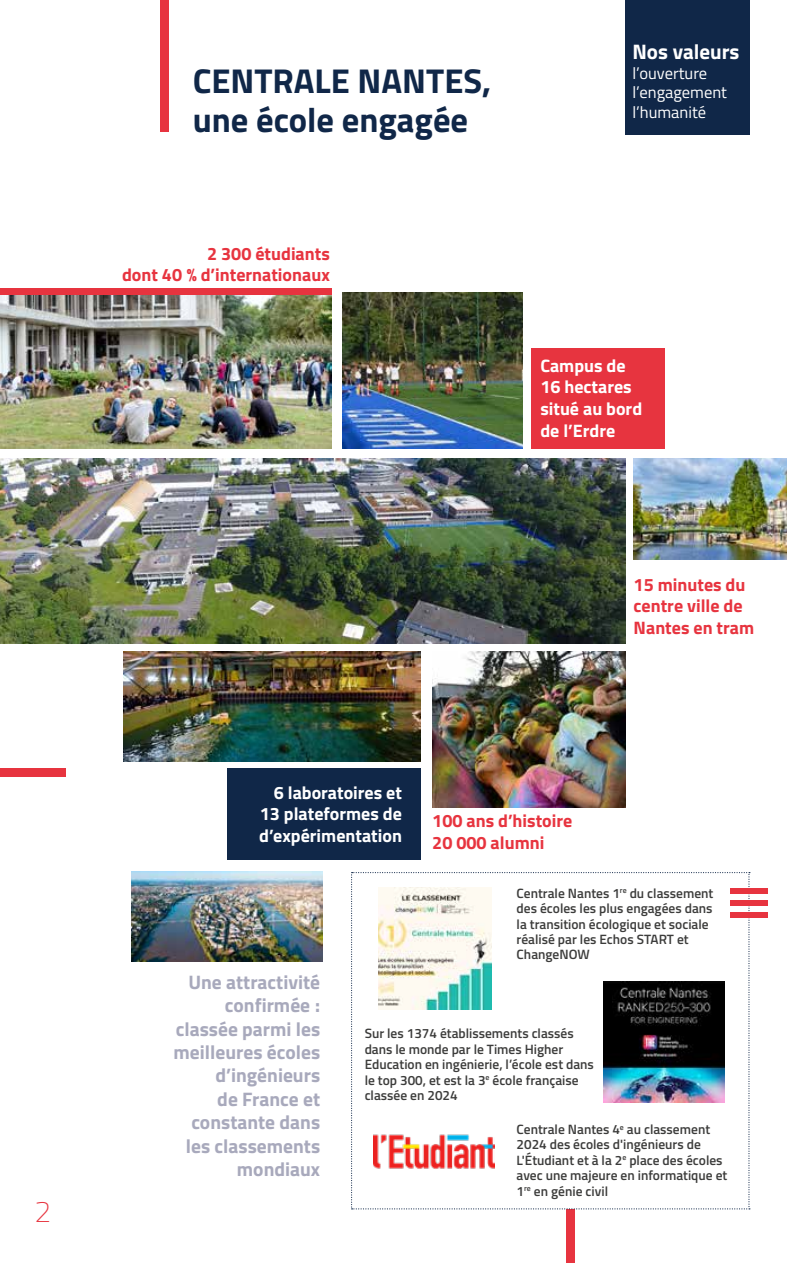
<style>
.page{position:relative;width:787px;height:1263px;background:#fff}
.page>*{position:absolute;margin:0;border:0;box-sizing:border-box;transform-origin:0 0}
.t1{font:700 34.5px/39px "Titillium";color:#102748}
.t2{font:100 30px "Titillium";color:#e7343f}
.t3{font:700 21px "Titillium";color:#fff}
.t4{font:700 19.5px/23.4px "Titillium";color:#a8a9bc;text-align:right}
.t5{font:700 18px/21.6px "Titillium";color:#e7343f}
.t6{font:700 18px/21.6px "Titillium";color:#fff;text-align:justify}
.t7{font:16.5px/19.8px "Titillium";color:#fff}
.t8{font:600 13.5px/15.5px "Titillium";color:#3c3c3b}
</style>
<div class="page">
<div style="left:532px;top:348px;width:133px;height:100px;background:#e7343f"></div>
<img style="left:0;top:459px;width:625px;height:184px">
<img style="left:342px;top:293px;width:180px;height:155px">
<img style="left:432px;top:652px;width:193px;height:155px">
<img style="left:0;top:294px;width:331px;height:154px">
<div style="left:0;top:288px;width:331px;height:6px;background:#e7343f"></div>
<div style="left:227px;top:768px;width:193px;height:91px;background:#102748"></div>
<div style="left:160px;top:0;width:9px;height:132px;background:#e7343f"></div>
<div style="left:0;top:768px;width:66px;height:9px;background:#e7343f"></div>
<div style="left:566px;top:1168px;width:8px;height:95px;background:#e7343f"></div>
<svg style="left:351px;top:872px;width:399px;height:337px"></svg>
<div style="left:378px;top:888px;width:121px;height:121px;background:#fff"></div>
<img style="left:378px;top:888px;width:114px;height:121px">
<img style="left:603px;top:981px;width:121px;height:121px">
<div style="left:516px;top:888px;width:204px;height:71px;background:#fff"></div>
<div style="left:364px;top:1028px;width:233px;height:72px;background:#fff"></div>
<div style="left:370px;top:1131px;width:127px;height:39px;background:#fff"></div>
<img style="left:373px;top:1134px;width:121px;height:35px">
<div style="left:516px;top:1124px;width:217px;height:71px;background:#fff"></div>
<div style="left:730px;top:888px;width:38px;height:6px;background:#e7343f"></div>
<div style="left:730px;top:900px;width:38px;height:6px;background:#e7343f"></div>
<div style="left:730px;top:912px;width:38px;height:6px;background:#e7343f"></div>
<img style="left:124px;top:652px;width:296px;height:109px">
<div style="left:625px;top:0;width:124px;height:135px;background:#102748"></div>
<img style="left:634px;top:459px;width:153px;height:100px">
<img style="left:132px;top:871px;width:191px;height:90px">
<h2 class="t2" style="left:34px;top:1190px;width:18px">2</h2>
<h1 class="t1" style="left:193px;top:59px;width:300px">CENTRALE NANTES, une école engagée</h1>
<h3 class="t5" style="left:122px;top:242px;width:209px;text-align:right">2 300 étudiants<br>dont 40 % d’internationaux</h3>
<h3 class="t3" style="left:632px;top:35px;width:108px">Nos valeurs</h3>
<p class="t7" style="left:632px;top:62px;width:96px">l’ouverture l’engagement l’humanité</p>
<h3 class="t6" style="left:540px;top:354px;width:103px;text-align:left">Campus de<br>16 hectares situé au bord de l’Erdre</h3>
<h3 class="t5" style="left:633px;top:573px;width:122px">15 minutes du centre ville de<br>Nantes en tram</h3>
<h3 class="t6" style="left:259px;top:781px;width:144px;text-indent:15px">6 laboratoires et 13 plateformes de d’expérimentation</h3>
<h3 class="t5" style="left:432px;top:809px;width:142px">100 ans d’histoire<br>20 000 alumni</h3>
<p class="t8" style="left:516px;top:885px;width:198px">Centrale Nantes 1<sup>re</sup> du classement des écoles les plus engagées dans la transition écologique et sociale réalisé par les Echos START et<br>ChangeNOW</p>
<h3 class="t4" style="left:173px;top:969px;width:148px">Une attractivité confirmée : classée parmi les meilleures écoles d’ingénieurs<br>de France et constante dans les classements mondiaux</h3>
<p class="t8" style="left:364px;top:1025px;width:231px">Sur les 1374 établissements classés dans le monde par le Times Higher<br>Education en ingénierie, l’école est dans le top 300, et est la 3<sup>e</sup> école française classée en 2024</p>
<p class="t8" style="left:516px;top:1121px;width:212px">Centrale Nantes 4<sup>e</sup> au classement<br>2024 des écoles d'ingénieurs de<br>L'Étudiant et à la 2<sup>e</sup> place des écoles avec une majeure en informatique et<br>1<sup>re</sup> en génie civil</p>
</div>
